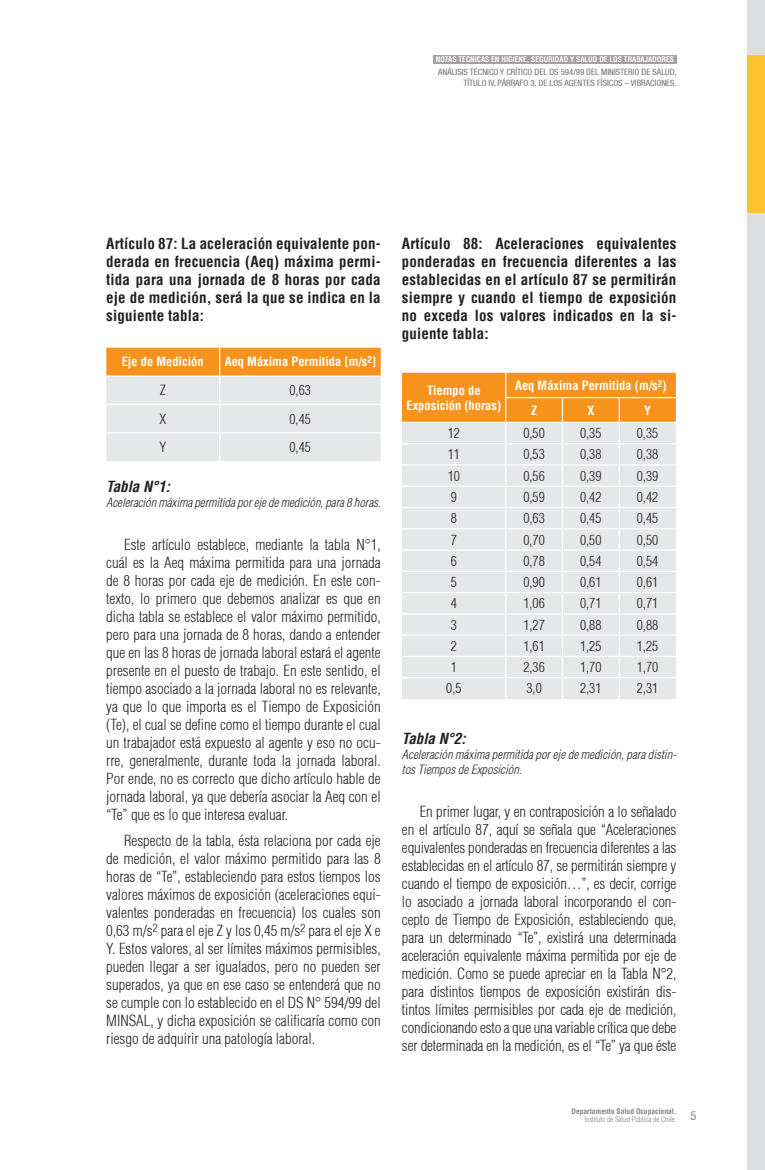
<style>
.page{position:relative;width:765px;height:1170px;background:#fff}
.page>*{position:absolute;margin:0;border:0;box-sizing:border-box;transform-origin:0 0}
.t1{font:300 condensed 15px/18px "Helvetica";color:#231f20;text-align:justify}
.t2{font:700 condensed 15px/18px "Helvetica";letter-spacing:.01em;color:#231f20;text-align:justify}
.t3{font:italic 700 condensed 15px "Helvetica";color:#231f20}
.t4{font:300 condensed 13.75px "Helvetica";color:#231f20}
.t5{font:italic 300 condensed 12.5px/15px "Helvetica";color:#231f20}
.t6{font:700 condensed 12.5px/15px "Helvetica";color:#fff;text-align:center}
.t7{font:condensed 12.5px "Helvetica 57";color:#808285}
.t8{font:condensed 8.75px/10.5px "Helvetica 57";color:#6c6d70;text-align:right}
.t9{font:700 condensed 7.5px "Helvetica";color:#fff}
.t10{font:300 condensed 7.5px "Helvetica";color:#808285}
.t11{font:700 condensed 7.5px "Helvetica";color:#808285}
</style>
<div class="page">
<div style="left:747px;top:0;width:18px;height:1169px;background:#dcdddf"></div>
<div style="left:747px;top:55px;width:18px;height:158px;background:#fec231"></div>
<div style="left:433px;top:55px;width:243px;height:9px;background:#a7a2a0"></div>
<svg style="left:106px;top:347px;width:275px;height:114px;background:#ebd3b8"></svg>
<svg style="left:402px;top:373px;width:274px;height:326px;background:#eadccc"></svg>
<p class="t9" style="left:436px;top:55px;width:240px">NOTAS TECNICAS EN HIGIENE, SEGURIDAD Y SALUD DE LOS TRABAJADORES</p>
<p class="t8" style="left:438px;top:67px;width:240px">ANÁLISIS TÉCNICO Y CRÍTICO DEL DS 594/99 DEL MINISTERIO DE SALUD,<br>TÍTULO IV, PÁRRAFO 3, DE LOS AGENTES FÍSICOS – VIBRACIONES.</p>
<p class="t2" style="left:106px;top:234px;width:276px">Artículo 87: La aceleración equivalente pon&shy;derada en frecuencia (Aeq) máxima permi&shy;tida para una jornada de 8 horas por cada eje de medición, será la que se indica en la siguiente tabla:</p>
<p class="t6" style="left:122px;top:354px;width:83px">Eje de Medición</p>
<p class="t6" style="left:225px;top:354px;width:153px">Aeq Máxima Permitida [m/s<sup>2</sup>]</p>
<p class="t4" style="left:160px;top:382px;width:8px">Z</p>
<p class="t4" style="left:290px;top:382px;width:23px">0,63</p>
<p class="t4" style="left:160px;top:410px;width:8px">X</p>
<p class="t4" style="left:290px;top:410px;width:23px">0,45</p>
<p class="t4" style="left:160px;top:438px;width:8px">Y</p>
<p class="t4" style="left:290px;top:438px;width:23px">0,45</p>
<p class="t3" style="left:106px;top:477px;width:65px">Tabla N°1:</p>
<p class="t5" style="left:106px;top:495px;width:276px">Aceleración máxima permitida por eje de medición, para 8 horas.</p>
<p class="t1" style="left:106px;top:535px;width:276px;text-indent:18px">Este artículo establece, mediante la tabla N°1, cuál es la Aeq máxima permitida para una jornada de 8 horas por cada eje de medición. En este con&shy;texto, lo primero que debemos analizar es que en dicha tabla se establece el valor máximo permitido, pero para una jornada de 8 horas, dando a entender que en las 8 horas de jornada laboral estará el agente presente en el puesto de trabajo. En este sentido, el tiempo asociado a la jornada laboral no es relevante, ya que lo que importa es el Tiempo de Exposición (Te), el cual se define como el tiempo durante el cual un trabajador está expuesto al agente y eso no ocu&shy;rre, generalmente, durante toda la jornada laboral.<br>Por ende, no es correcto que dicho artículo hable de jornada laboral, ya que debería asociar la Aeq con el “Te” que es lo que interesa evaluar.</p>
<p class="t1" style="left:106px;top:831px;width:276px;text-indent:18px">Respecto de la tabla, ésta relaciona por cada eje de medición, el valor máximo permitido para las 8 horas de “Te”, estableciendo para estos tiempos los valores máximos de exposición (aceleraciones equi&shy;valentes ponderadas en frecuencia) los cuales son 0,63 m/s<sup>2</sup> para el eje Z y los 0,45 m/s<sup>2</sup> para el eje X e Y. Estos valores, al ser límites máximos permisibles, pueden llegar a ser igualados, pero no pueden ser superados, ya que en ese caso se entenderá que no se cumple con lo establecido en el DS N° 594/99 del MINSAL, y dicha exposición se calificaría como con riesgo de adquirir una patología laboral.</p>
<p class="t2" style="left:402px;top:234px;width:276px">Artículo 88: Aceleraciones equivalentes ponderadas en frecuencia diferentes a las establecidas en el artículo 87 se permitirán siempre y cuando el tiempo de exposición no exceda los valores indicados en la si&shy;guiente tabla:</p>
<p class="t6" style="left:407px;top:382px;width:96px">Tiempo de<br>Exposición (horas)</p>
<p class="t6" style="left:531px;top:373px;width:137px;line-height:24.8px;text-align:left;text-indent:-16px">Aeq Máxima Permitida (m/s<sup>2</sup>)<br>Z</p>
<p class="t6" style="left:587px;top:402px;width:8px">X</p>
<p class="t6" style="left:644px;top:402px;width:8px">Y</p>
<p class="t4" style="left:448px;top:424px;width:14px">12</p>
<p class="t4" style="left:523px;top:424px;width:23px">0,50</p>
<p class="t4" style="left:580px;top:424px;width:23px">0,35</p>
<p class="t4" style="left:637px;top:424px;width:23px">0,35</p>
<p class="t4" style="left:448px;top:446px;width:14px">11</p>
<p class="t4" style="left:523px;top:446px;width:23px">0,53</p>
<p class="t4" style="left:580px;top:446px;width:23px">0,38</p>
<p class="t4" style="left:637px;top:446px;width:23px">0,38</p>
<p class="t4" style="left:448px;top:467px;width:14px">10</p>
<p class="t4" style="left:523px;top:467px;width:23px">0,56</p>
<p class="t4" style="left:580px;top:467px;width:23px">0,39</p>
<p class="t4" style="left:637px;top:467px;width:23px">0,39</p>
<p class="t4" style="left:451px;top:488px;width:8px">9</p>
<p class="t4" style="left:523px;top:488px;width:23px">0,59</p>
<p class="t4" style="left:580px;top:488px;width:23px">0,42</p>
<p class="t4" style="left:637px;top:488px;width:23px">0,42</p>
<p class="t4" style="left:451px;top:509px;width:8px">8</p>
<p class="t4" style="left:523px;top:509px;width:23px">0,63</p>
<p class="t4" style="left:580px;top:509px;width:23px">0,45</p>
<p class="t4" style="left:637px;top:509px;width:23px">0,45</p>
<p class="t4" style="left:451px;top:531px;width:8px">7</p>
<p class="t4" style="left:523px;top:531px;width:23px">0,70</p>
<p class="t4" style="left:580px;top:531px;width:23px">0,50</p>
<p class="t4" style="left:637px;top:531px;width:23px">0,50</p>
<p class="t4" style="left:451px;top:552px;width:8px">6</p>
<p class="t4" style="left:523px;top:552px;width:23px">0,78</p>
<p class="t4" style="left:580px;top:552px;width:23px">0,54</p>
<p class="t4" style="left:637px;top:552px;width:23px">0,54</p>
<p class="t4" style="left:451px;top:573px;width:8px">5</p>
<p class="t4" style="left:523px;top:573px;width:23px">0,90</p>
<p class="t4" style="left:580px;top:573px;width:23px">0,61</p>
<p class="t4" style="left:637px;top:573px;width:23px">0,61</p>
<p class="t4" style="left:451px;top:594px;width:8px">4</p>
<p class="t4" style="left:523px;top:594px;width:23px">1,06</p>
<p class="t4" style="left:580px;top:594px;width:23px">0,71</p>
<p class="t4" style="left:637px;top:594px;width:23px">0,71</p>
<p class="t4" style="left:451px;top:616px;width:8px">3</p>
<p class="t4" style="left:523px;top:616px;width:23px">1,27</p>
<p class="t4" style="left:580px;top:616px;width:23px">0,88</p>
<p class="t4" style="left:637px;top:616px;width:23px">0,88</p>
<p class="t4" style="left:451px;top:637px;width:8px">2</p>
<p class="t4" style="left:523px;top:637px;width:23px">1,61</p>
<p class="t4" style="left:580px;top:637px;width:23px">1,25</p>
<p class="t4" style="left:637px;top:637px;width:23px">1,25</p>
<p class="t4" style="left:451px;top:658px;width:8px">1</p>
<p class="t4" style="left:523px;top:658px;width:23px">2,36</p>
<p class="t4" style="left:580px;top:658px;width:23px">1,70</p>
<p class="t4" style="left:637px;top:658px;width:23px">1,70</p>
<p class="t4" style="left:446px;top:679px;width:17px">0,5</p>
<p class="t4" style="left:527px;top:679px;width:17px">3,0</p>
<p class="t4" style="left:580px;top:679px;width:23px">2,31</p>
<p class="t4" style="left:637px;top:679px;width:23px">2,31</p>
<p class="t3" style="left:402px;top:729px;width:65px">Tabla N°2:</p>
<p class="t5" style="left:402px;top:747px;width:276px">Aceleración máxima permitida por eje de medición, para distin&shy;tos Tiempos de Exposición.</p>
<p class="t1" style="left:402px;top:802px;width:276px;text-indent:18px">En primer lugar, y en contraposición a lo señalado en el artículo 87, aquí se señala que “Aceleraciones equivalentes ponderadas en frecuencia diferentes a las establecidas en el artículo 87, se permitirán siempre y cuando el tiempo de exposición…”, es decir, corrige lo asociado a jornada laboral incorporando el con&shy;cepto de Tiempo de Exposición, estableciendo que, para un determinado “Te”, existirá una determinada aceleración equivalente máxima permitida por eje de medición. Como se puede apreciar en la Tabla N°2, para distintos tiempos de exposición existirán dis&shy;tintos límites permisibles por cada eje de medición, condicionando esto a que una variable crítica que debe ser determinada en la medición, es el “Te” ya que éste</p>
<p class="t11" style="left:571px;top:1106px;width:106px">Departamento Salud Ocupacional.</p>
<p class="t10" style="left:584px;top:1114px;width:94px">Instituto de Salud Pública de Chile.</p>
<p class="t7" style="left:691px;top:1107px;width:7px">5</p>
</div>
